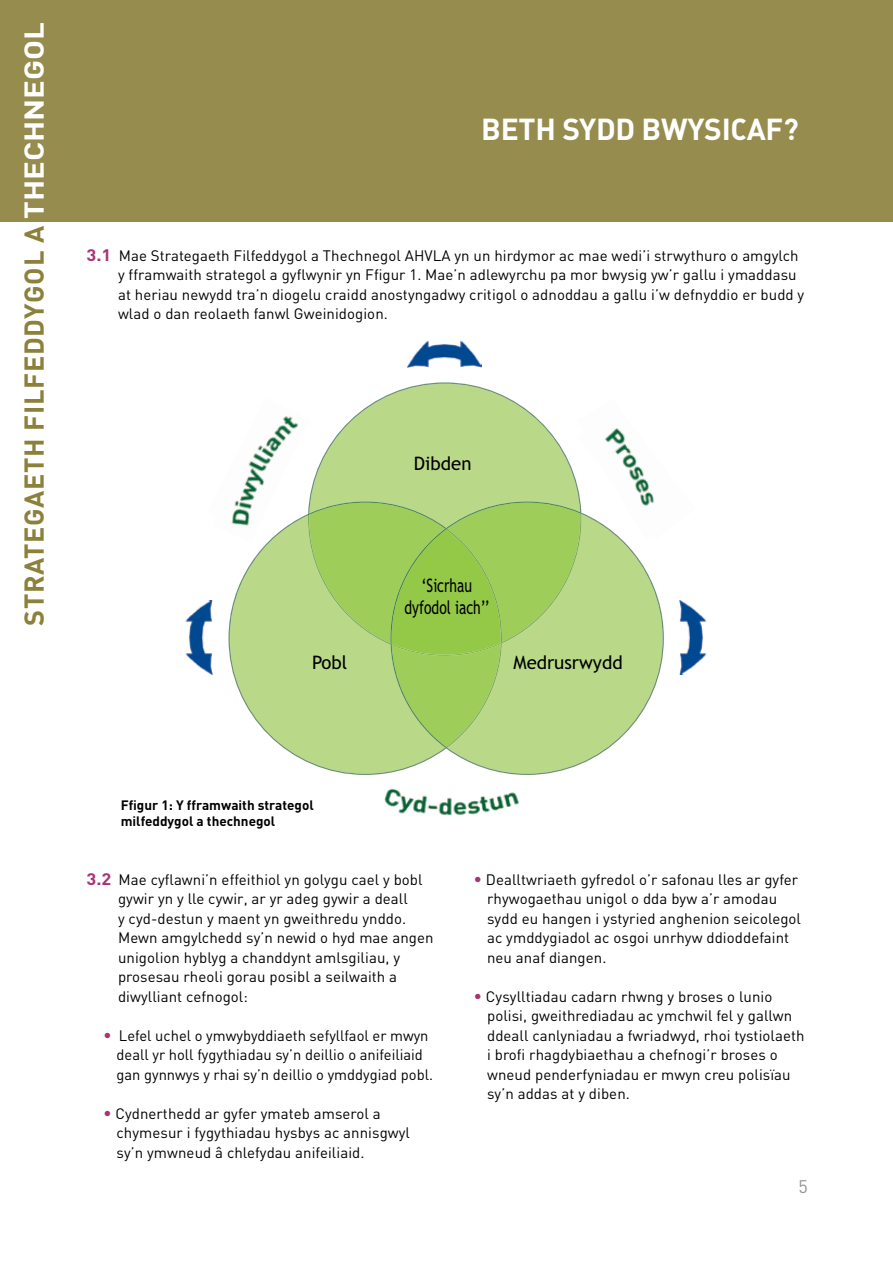
<style>
.page{position:relative;width:893px;height:1263px;background:#fff}
.page>*{position:absolute;margin:0;border:0;box-sizing:border-box;transform-origin:0 0}
.t1{font:30px "DIN Bold Alternate";letter-spacing:-.01em;color:#fff}
.t2{font:700 27px "DIN";letter-spacing:.025em;color:#8c813b}
.t3{font:18.6px "Trebuchet MS";color:#000}
.t4{font:18.6px/22.2px "Trebuchet MS";color:#000;text-align:center;scale:.75 1}
.t5{font:18px "DIN";color:#939598}
.t6{font:15px/19.5px "DIN";letter-spacing:.005em;color:#000}
.t7{font:700 13.5px/16.2px "DIN";color:#000}
.s1{color:#fff}
.s2{font-weight:700;font-size:16.5px;color:#a93274}
.s3{font-size:16.5px;color:#a93274}
</style>
<div class="page">
<div style="left:0;top:0;width:893px;height:222px;background:#968c4d"></div>
<svg style="left:228px;top:543px;width:218px;height:232px;fill:#b9d989"></svg>
<svg style="left:446px;top:539px;width:218px;height:236px;fill:#b9d989"></svg>
<svg style="left:308px;top:382px;width:273px;height:366px;background:#b2d57d"></svg>
<img style="left:308px;top:398px;width:2px;height:137px">
<img style="left:408px;top:340px;width:74px;height:28px">
<img style="left:679px;top:600px;width:28px;height:75px">
<img style="left:185px;top:600px;width:28px;height:75px">
<img style="left:231px;top:401px;width:78px;height:142px">
<img style="left:577px;top:399px;width:77px;height:140px">
<img style="left:384px;top:788px;width:135px;height:28px">
<h2 class="t2" style="left:16px;top:626px;width:605px;rotate:-90deg">STRATEGAETH FILFEDDYGOL A <span class="s1">THECHNEGOL</span></h2>
<h1 class="t1" style="left:481px;top:109px;width:319px">BETH SYDD BWYSICAF?</h1>
<p class="t6" style="left:118px;top:245px;width:688px;text-indent:-31px"><span class="s2">3.1</span> Mae Strategaeth Filfeddygol a Thechnegol AHVLA yn un hirdymor ac mae wedi’i strwythuro o amgylch y fframwaith strategol a gyflwynir yn Ffigur 1. Mae’n adlewyrchu pa mor bwysig yw’r gallu i ymaddasu at heriau newydd tra’n diogelu craidd anostyngadwy critigol o adnoddau a gallu i’w defnyddio er budd y wlad o dan reolaeth fanwl Gweinidogion.</p>
<p class="t3" style="left:414px;top:453px;width:59px">Dibden</p>
<p class="t4" style="left:404px;top:574px;width:115px">‘Sicrhau dyfodol iach’’</p>
<p class="t3" style="left:312px;top:651px;width:37px">Pobl</p>
<p class="t3" style="left:513px;top:651px;width:111px">Medrusrwydd</p>
<p class="t7" style="left:121px;top:796px;width:195px">Ffigur 1: Y fframwaith strategol milfeddygol a thechnegol</p>
<p class="t6" style="left:118px;top:869px;width:317px;text-indent:-31px"><span class="s2">3.2</span> Mae cyflawni’n effeithiol yn golygu cael y bobl gywir yn y lle cywir, ar yr adeg gywir a deall<br>y cyd-destun y maent yn gweithredu ynddo.<br>Mewn amgylchedd sy’n newid o hyd mae angen unigolion hyblyg a chanddynt amlsgiliau, y prosesau rheoli gorau posibl a seilwaith a diwylliant cefnogol:</p>
<p class="t6" style="left:117px;top:1025px;width:318px;text-indent:-13px"><span class="s3">•</span> Lefel uchel o ymwybyddiaeth sefyllfaol er mwyn deall yr holl fygythiadau sy’n deillio o anifeiliaid gan gynnwys y rhai sy’n deillio o ymddygiad pobl.</p>
<p class="t6" style="left:117px;top:1103px;width:295px;text-indent:-13px"><span class="s3">•</span> Cydnerthedd ar gyfer ymateb amserol a chymesur i fygythiadau hysbys ac annisgwyl sy’n ymwneud â chlefydau anifeiliaid.</p>
<p class="t6" style="left:487px;top:869px;width:315px;text-indent:-13px"><span class="s3">•</span> Dealltwriaeth gyfredol o’r safonau lles ar gyfer rhywogaethau unigol o dda byw a’r amodau sydd eu hangen i ystyried anghenion seicolegol ac ymddygiadol ac osgoi unrhyw ddioddefaint neu anaf diangen.</p>
<p class="t6" style="left:487px;top:986px;width:319px;text-indent:-13px"><span class="s3">•</span> Cysylltiadau cadarn rhwng y broses o lunio polisi, gweithrediadau ac ymchwil fel y gallwn ddeall canlyniadau a fwriadwyd, rhoi tystiolaeth i brofi rhagdybiaethau a chefnogi’r broses o wneud penderfyniadau er mwyn creu polisïau sy’n addas at y diben.</p>
<p class="t5" style="left:798px;top:1175px;width:11px">5</p>
</div>
